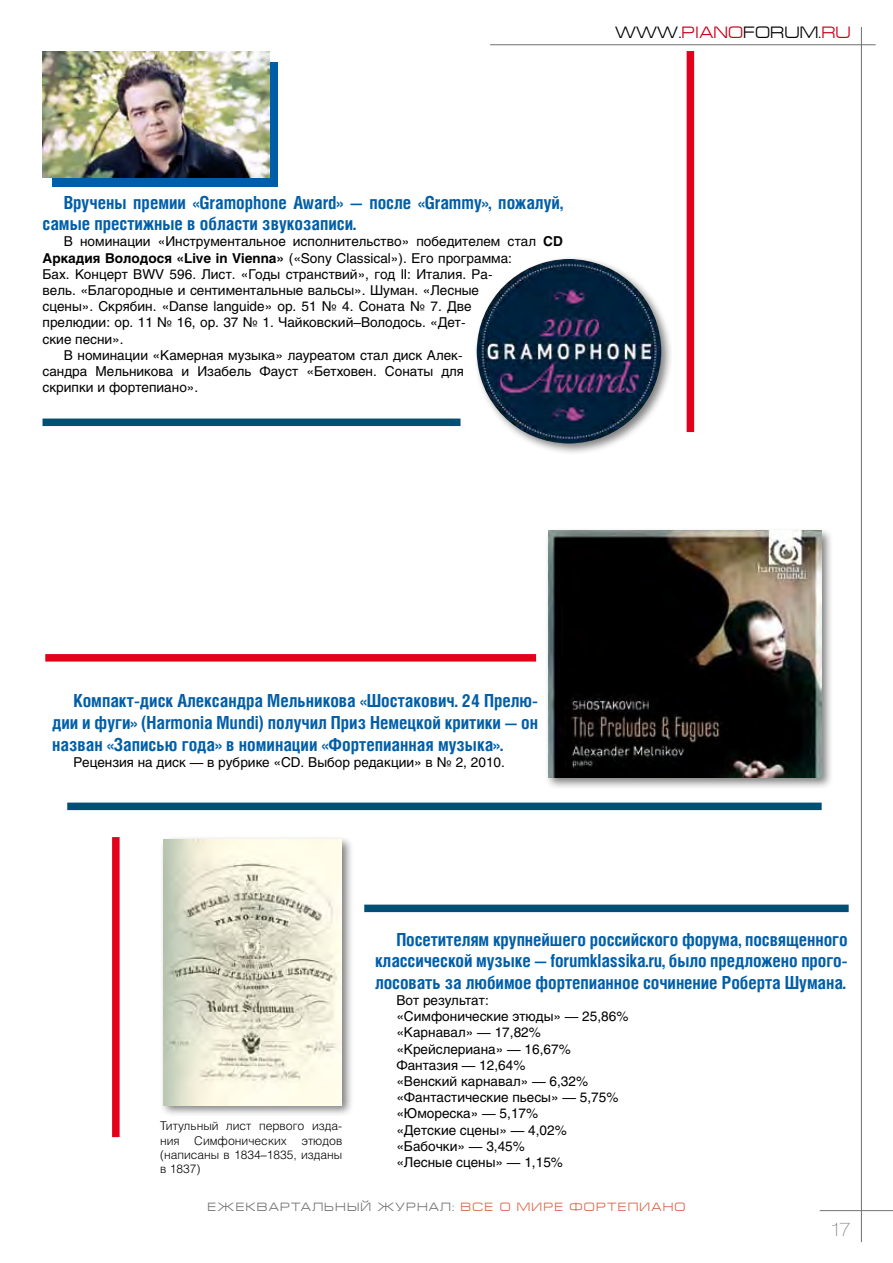
<style>
.page{position:relative;width:893px;height:1263px;background:#fff}
.page>*{position:absolute;margin:0;border:0;box-sizing:border-box;transform-origin:0 0}
.t1{font:700 18px/21.6px "Helios Cond C";color:#005ea8;text-align:justify}
.t2{font:18px "Helios Ext Thin C";color:#707172}
.t3{font:16.5px "Europe Ext";color:#000}
.t4{font:13.5px/16.2px "Helios C";color:#000}
.t5{font:12px/14.4px "Helios Light C";color:#000;text-align:justify}
.t6{font:12px "Europe Ext";letter-spacing:.1em;color:#707172}
.s1{color:#c90019}
.s2{font-weight:700}
.s3{color:#d86344}
</style>
<div class="page">
<hr style="left:820px;top:1210px;width:73px;height:1px;background:#707172">
<hr style="left:490px;top:44px;width:386px;height:1px;background:#707172">
<hr style="left:861px;top:27px;width:1px;height:1215px;background:#707172">
<div style="left:52px;top:62px;width:225px;height:125px;background:#005ea8"></div>
<div style="left:43px;top:418px;width:417px;height:8px;background:#004f75"></div>
<div style="left:67px;top:802px;width:755px;height:8px;background:#004f75"></div>
<div style="left:364px;top:904px;width:485px;height:8px;background:#004f75"></div>
<div style="left:687px;top:51px;width:7px;height:381px;background:#e2001a"></div>
<div style="left:112px;top:837px;width:8px;height:300px;background:#e2001a"></div>
<div style="left:45px;top:654px;width:491px;height:7px;background:#e2001a"></div>
<img style="left:43px;top:51px;width:226px;height:126px">
<div style="left:473px;top:255px;width:201px;height:201px;background:#000;opacity:.5"></div>
<img style="left:477px;top:259px;width:184px;height:184px;border-radius:92px">
<div style="left:544px;top:527px;width:290px;height:263px;background:#000;opacity:.5"></div>
<img style="left:548px;top:531px;width:274px;height:246px">
<div style="left:159px;top:835px;width:195px;height:282px;background:#000;opacity:.5"></div>
<img style="left:163px;top:839px;width:179px;height:266px">
<p class="t3" style="left:615px;top:23px;width:237px">WWW.<span class="s1">PIANO</span>FORUM.<span class="s1">RU</span></p>
<h1 class="t1" style="left:43px;top:191px;width:522px;text-indent:21px">Вручены премии «Gramophone Award» — после «Grammy», пожалуй, самые престижные в области звукозаписи.</h1>
<p class="t4" style="left:64px;top:233px;width:501px">В номинации «Инструментальное исполнительство» победителем стал <span class="s2">CD</span></p>
<p class="t4" style="left:43px;top:250px;width:471px"><span class="s2">Аркадия Володося «Live in Vienna»</span> («Sony Classical»). Его программа:</p>
<p class="t4" style="left:43px;top:266px;width:451px">Бах. Концерт BWV 596. Лист. «Годы странствий», год II: Италия. Ра-</p>
<p class="t4" style="left:43px;top:282px;width:438px">вель. «Благородные и сентиментальные вальсы». Шуман. «Лесные</p>
<p class="t4" style="left:43px;top:298px;width:431px">сцены». Скрябин. «Danse languide» оp. 51 № 4. Соната № 7. Две</p>
<p class="t4" style="left:43px;top:314px;width:424px">прелюдии: ор. 11 № 16, ор. 37 № 1. Чайковский–Володось. «Дет-</p>
<p class="t4" style="left:43px;top:331px;width:83px">ские песни».</p>
<p class="t4" style="left:64px;top:347px;width:400px">В номинации «Камерная музыка» лауреатом стал диск Алек-</p>
<p class="t4" style="left:43px;top:363px;width:423px">сандра Мельникова и Изабель Фауст «Бетховен. Сонаты для</p>
<p class="t4" style="left:43px;top:379px;width:157px">скрипки и фортепиано».</p>
<h1 class="t1" style="left:52px;top:690px;width:488px;text-indent:21px">Компакт-диск Александра Мельникова «Шостакович. 24 Прелю‑ дии и фуги» (Harmonia Mundi) получил Приз Немецкой критики — он назван «Записью года» в номинации «Фортепианная музыка».</h1>
<p class="t4" style="left:73px;top:754px;width:433px">Рецензия на диск — в рубрике «CD. Выбор редакции» в № 2, 2010.</p>
<p class="t5" style="left:160px;top:1118px;width:184px">Титульный лист первого изда&shy;ния Симфонических этюдов (написаны в 1834–1835, изданы в 1837)</p>
<h1 class="t1" style="left:375px;top:928px;width:474px;text-indent:21px">Посетителям крупнейшего российского форума, посвященного классической музыке — forumklassika.ru, было предложено прого‑ лосовать за любимое фортепианное сочинение Роберта Шумана.</h1>
<p class="t4" style="left:396px;top:992px;width:234px">Вот результат:<br>«Симфонические этюды» — 25,86% «Карнавал» — 17,82% «Крейслериана» — 16,67%<br>Фантазия — 12,64%<br>«Венский карнавал» — 6,32% «Фантастические пьесы» — 5,75% «Юмореска» — 5,17%<br>«Детские сцены» — 4,02% «Бабочки» — 3,45%<br>«Лесные сцены» — 1,15%</p>
<p class="t6" style="left:208px;top:1200px;width:479px">ЕЖЕКВАРТАЛЬНЫЙ ЖУРНАЛ: <span class="s3">ВСЕ О МИРЕ ФОРТЕПИАНО</span></p>
<h1 class="t2" style="left:831px;top:1217px;width:21px">17</h1>
</div>
